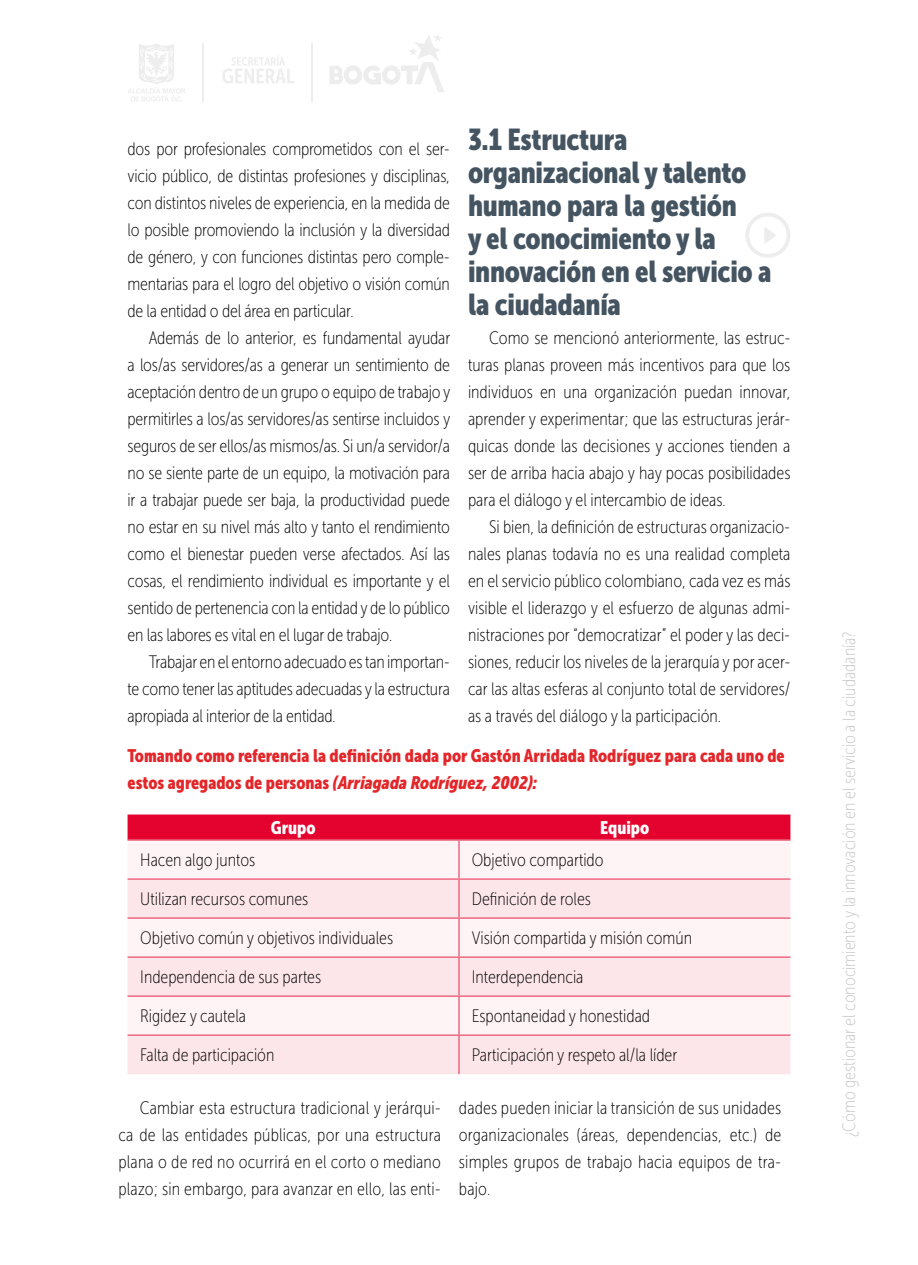
<style>
.page{position:relative;width:918px;height:1265px;background:#fff}
.page>*{position:absolute;margin:0;border:0;box-sizing:border-box;transform-origin:0 0}
.t1{font:30px/33px "Museo Sans Cond 900";letter-spacing:-.01em;color:#455461}
.t2{font:18px/27px "Museo Sans Cond 100";color:#000;text-align:justify}
.t3{font:18px/27px "Museo Sans Cond 900";color:#e32629}
.t4{font:18px "Museo Sans Cond 100";color:#c6c6c6}
.t5{font:18px "Museo Sans Cond 900";color:#fff}
.s1{font-style:italic}
</style>
<div class="page">
<hr style="left:202px;top:44px;width:2px;height:58px;background:#ededed">
<svg style="left:222px;top:55px;width:72px;height:29px"></svg>
<svg style="left:330px;top:35px;width:114px;height:57px"></svg>
<hr style="left:311px;top:44px;width:1px;height:58px;background:#ededed">
<svg style="left:128px;top:44px;width:57px;height:57px"></svg>
<div style="left:128px;top:814px;width:662px;height:25px;background:#e3032e"></div>
<div style="left:128px;top:841px;width:662px;height:37px;background:#fef3f5"></div>
<svg style="left:128px;top:880px;width:662px;height:194px;fill:#fce6ea"></svg>
<hr style="left:128px;top:839px;width:331px;height:2px;background:#ee6882">
<hr style="left:459px;top:839px;width:331px;height:2px;background:#ee6882">
<hr style="left:458px;top:841px;width:2px;height:37px;background:#ee6882">
<hr style="left:128px;top:878px;width:331px;height:2px;background:#ee6882">
<hr style="left:459px;top:878px;width:331px;height:2px;background:#ee6882">
<hr style="left:458px;top:880px;width:2px;height:37px;background:#ee6882">
<hr style="left:128px;top:917px;width:331px;height:2px;background:#ee6882">
<hr style="left:459px;top:917px;width:331px;height:2px;background:#ee6882">
<hr style="left:458px;top:919px;width:2px;height:37px;background:#ee6882">
<hr style="left:128px;top:956px;width:331px;height:2px;background:#ee6882">
<hr style="left:459px;top:956px;width:331px;height:2px;background:#ee6882">
<hr style="left:458px;top:958px;width:2px;height:37px;background:#ee6882">
<hr style="left:128px;top:995px;width:331px;height:2px;background:#ee6882">
<hr style="left:459px;top:995px;width:331px;height:2px;background:#ee6882">
<hr style="left:458px;top:997px;width:2px;height:37px;background:#ee6882">
<hr style="left:128px;top:1034px;width:331px;height:2px;background:#ee6882">
<hr style="left:459px;top:1034px;width:331px;height:2px;background:#ee6882">
<hr style="left:458px;top:1036px;width:2px;height:38px;background:#ee6882">
<svg style="left:745px;top:213px;width:45px;height:45px"></svg>
<p class="t2" style="left:128px;top:135px;width:324px">dos por profesionales comprometidos con el ser&shy;vicio público, de distintas profesiones y disciplinas, con distintos niveles de experiencia, en la medida de lo posible promoviendo la inclusión y la diversidad de género, y con funciones distintas pero comple&shy;mentarias para el logro del objetivo o visión común de la entidad o del área en particular.</p>
<p class="t2" style="left:128px;top:324px;width:324px;text-indent:21px">Además de lo anterior, es fundamental ayudar a los/as servidores/as a generar un sentimiento de aceptación dentro de un grupo o equipo de trabajo y permitirles a los/as servidores/as sentirse incluidos y seguros de ser ellos/as mismos/as. Si un/a servidor/a no se siente parte de un equipo, la motivación para ir a trabajar puede ser baja, la productividad puede no estar en su nivel más alto y tanto el rendimiento como el bienestar pueden verse afectados. Así las cosas, el rendimiento individual es importante y el sentido de pertenencia con la entidad y de lo público en las labores es vital en el lugar de trabajo.</p>
<p class="t2" style="left:128px;top:648px;width:324px;text-indent:21px">Trabajar en el entorno adecuado es tan importan&shy;te como tener las aptitudes adecuadas y la estructura apropiada al interior de la entidad.</p>
<h1 class="t1" style="left:468px;top:123px;width:305px">3.1 Estructura organizacional y talento humano para la gestión<br>y el conocimiento y la innovación en el servicio a la ciudadanía</h1>
<p class="t2" style="left:468px;top:324px;width:324px;text-indent:21px">Como se mencionó anteriormente, las estruc&shy;turas planas proveen más incentivos para que los individuos en una organización puedan innovar, aprender y experimentar; que las estructuras jerár&shy;quicas donde las decisiones y acciones tienden a ser de arriba hacia abajo y hay pocas posibilidades para el diálogo y el intercambio de ideas.</p>
<p class="t2" style="left:468px;top:513px;width:324px;text-indent:21px">Si bien, la definición de estructuras organizacio&shy;nales planas todavía no es una realidad completa en el servicio público colombiano, cada vez es más visible el liderazgo y el esfuerzo de algunas admi&shy;nistraciones por “democratizar” el poder y las deci&shy;siones, reducir los niveles de la jerarquía y por acer&shy;car las altas esferas al conjunto total de servidores/ as a través del diálogo y la participación.</p>
<p class="t3" style="left:128px;top:742px;width:659px">Tomando como referencia la definición dada por Gastón Arridada Rodríguez para cada uno de estos agregados de personas <span class="s1">(Arriagada Rodríguez, 2002):</span></p>
<p class="t5" style="left:271px;top:817px;width:46px">Grupo</p>
<p class="t5" style="left:600px;top:817px;width:51px">Equipo</p>
<p class="t2" style="left:140px;top:847px;width:116px">Hacen algo juntos</p>
<p class="t2" style="left:472px;top:847px;width:133px">Objetivo compartido</p>
<p class="t2" style="left:140px;top:886px;width:170px">Utilizan recursos comunes</p>
<p class="t2" style="left:472px;top:886px;width:121px">Definición de roles</p>
<p class="t2" style="left:140px;top:925px;width:254px">Objetivo común y objetivos individuales</p>
<p class="t2" style="left:472px;top:925px;width:222px">Visión compartida y misión común</p>
<p class="t2" style="left:140px;top:964px;width:182px">Independencia de sus partes</p>
<p class="t2" style="left:472px;top:964px;width:113px">Interdependencia</p>
<p class="t2" style="left:140px;top:1003px;width:107px">Rigidez y cautela</p>
<p class="t2" style="left:472px;top:1003px;width:180px">Espontaneidad y honestidad</p>
<p class="t2" style="left:140px;top:1042px;width:136px">Falta de participación</p>
<p class="t2" style="left:472px;top:1042px;width:207px">Participación y respeto al/la líder</p>
<p class="t2" style="left:119px;top:1094px;width:324px;text-indent:21px">Cambiar esta estructura tradicional y jerárqui&shy;ca de las entidades públicas, por una estructura plana o de red no ocurrirá en el corto o mediano plazo; sin embargo, para avanzar en ello, las enti-</p>
<p class="t2" style="left:459px;top:1094px;width:324px">dades pueden iniciar la transición de sus unidades organizacionales (áreas, dependencias, etc.) de simples grupos de trabajo hacia equipos de tra&shy;bajo.</p>
<p class="t4" style="left:839px;top:1137px;width:507px;rotate:-90deg">¿Cómo gestionar el conocimiento y la innovación en el servicio a la ciudadanía?</p>
</div>
